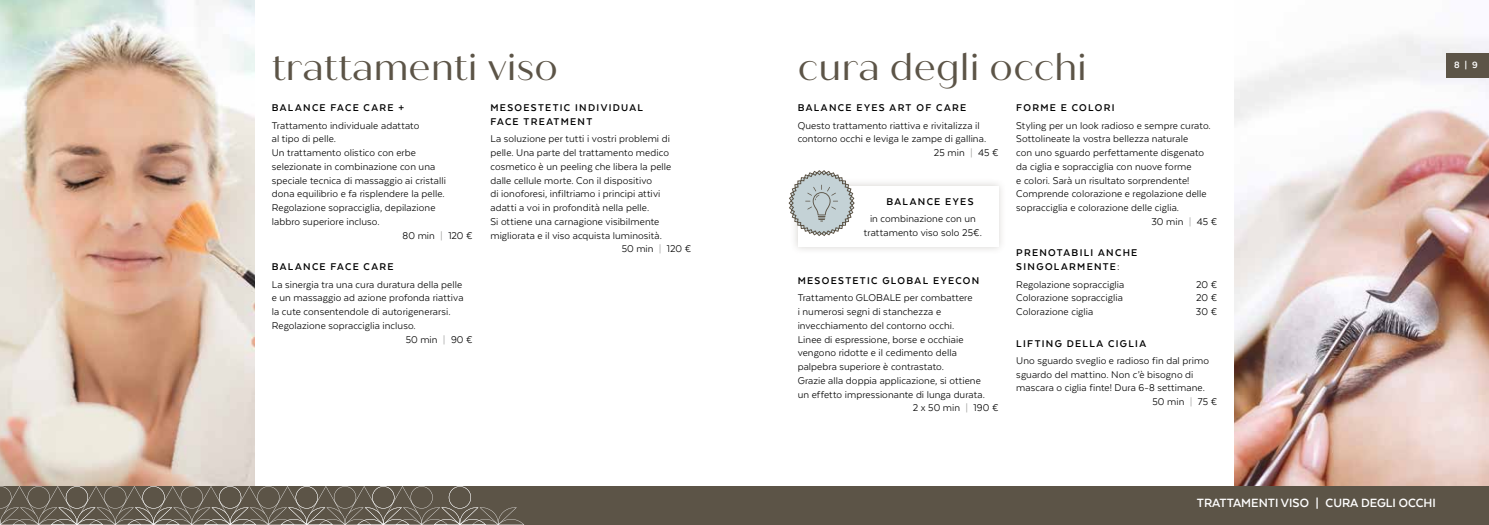
<style>
.page{position:relative;width:1489px;height:525px;background:#fff}
.page>*{position:absolute;margin:0;border:0;box-sizing:border-box;transform-origin:0 0}
.t1{font:37.5px "Quiche Sans";color:#5c5447}
.t2{font:700 13.75px "Texta";color:#fff}
.t3{font:11.25px/13.8px "Texta";letter-spacing:.005em;color:#000;text-align:center}
.t4{font:700 11.25px/13.8px "Texta";letter-spacing:.12em;color:#000}
.t5{font:700 10.5px "Texta";color:#fff}
.s1{color:#9d9d9c}
</style>
<div class="page">
<div style="left:0;top:485px;width:1488px;height:39px;background:#5c5447"></div>
<svg style="left:0;top:485px;width:524px;height:39px"></svg>
<img style="left:1234px;top:35px;width:254px;height:450px">
<div style="left:1446px;top:53px;width:42px;height:25px;background:#5c5447"></div>
<img style="left:0;top:0;width:254px;height:485px">
<div style="left:789px;top:178px;width:217px;height:77px;background:#f7f6f6"></div>
<div style="left:797px;top:186px;width:201px;height:61px;background:#fff"></div>
<svg style="left:788px;top:170px;width:66px;height:66px"></svg>
<h1 class="t1" style="left:272px;top:45px;width:287px">trattamenti viso</h1>
<h1 class="t1" style="left:797px;top:45px;width:291px">cura degli occhi</h1>
<p class="t4" style="left:272px;top:101px;width:134px">BALANCE FACE CARE +</p>
<p class="t3" style="left:272px;top:118px;width:149px">Trattamento individuale adattato</p>
<p class="t3" style="left:272px;top:132px;width:66px">al tipo di pelle.</p>
<p class="t3" style="left:272px;top:146px;width:146px">Un trattamento olistico con erbe</p>
<p class="t3" style="left:272px;top:159px;width:165px">selezionate in combinazione con una</p>
<p class="t3" style="left:272px;top:173px;width:176px">speciale tecnica di massaggio ai cristalli</p>
<p class="t3" style="left:272px;top:187px;width:174px">dona equilibrio e fa risplendere la pelle.</p>
<p class="t3" style="left:272px;top:201px;width:165px">Regolazione sopracciglia, depilazione</p>
<p class="t3" style="left:272px;top:214px;width:109px">labbro superiore incluso.</p>
<p class="t3" style="left:402px;top:228px;width:72px">80 min <span class="s1">|</span> 120 €</p>
<p class="t4" style="left:272px;top:260px;width:123px">BALANCE FACE CARE</p>
<p class="t3" style="left:272px;top:277px;width:192px">La sinergia tra una cura duratura della pelle</p>
<p class="t3" style="left:272px;top:291px;width:193px">e un massaggio ad azione profonda riattiva</p>
<p class="t3" style="left:272px;top:304px;width:180px">la cute consentendole di autorigenerarsi.</p>
<p class="t3" style="left:272px;top:318px;width:145px">Regolazione sopracciglia incluso.</p>
<p class="t3" style="left:405px;top:332px;width:68px">50 min <span class="s1">|</span> 90 €</p>
<p class="t4" style="left:490px;top:101px;width:154px">MESOESTETIC INDIVIDUAL<br>FACE TREATMENT</p>
<p class="t3" style="left:490px;top:132px;width:181px">La soluzione per tutti i vostri problemi di</p>
<p class="t3" style="left:490px;top:146px;width:180px">pelle. Una parte del trattamento medico</p>
<p class="t3" style="left:490px;top:159px;width:182px">cosmetico è un peeling che libera la pelle</p>
<p class="t3" style="left:490px;top:173px;width:163px">dalle cellule morte. Con il dispositivo</p>
<p class="t3" style="left:490px;top:187px;width:171px">di ionoforesi, infiltriamo i principi attivi</p>
<p class="t3" style="left:490px;top:201px;width:160px">adatti a voi in profondità nella pelle.</p>
<p class="t3" style="left:490px;top:214px;width:170px">Si ottiene una carnagione visibilmente</p>
<p class="t3" style="left:490px;top:228px;width:173px">migliorata e il viso acquista luminosità.</p>
<p class="t3" style="left:621px;top:242px;width:71px">50 min <span class="s1">|</span> 120 €</p>
<p class="t4" style="left:797px;top:101px;width:170px">BALANCE EYES ART OF CARE</p>
<p class="t3" style="left:797px;top:118px;width:183px">Questo trattamento riattiva e rivitalizza il</p>
<p class="t3" style="left:797px;top:132px;width:190px">contorno occhi e leviga le zampe di gallina.</p>
<p class="t3" style="left:933px;top:146px;width:66px">25 min <span class="s1">|</span> 45 €</p>
<p class="t4" style="left:886px;top:194px;width:88px">BALANCE EYES</p>
<p class="t3" style="left:863px;top:212px;width:120px">in combinazione con un trattamento viso solo 25€.</p>
<p class="t4" style="left:797px;top:273px;width:183px">MESOESTETIC GLOBAL EYECON</p>
<p class="t3" style="left:797px;top:291px;width:176px">Trattamento GLOBALE per combattere</p>
<p class="t3" style="left:797px;top:304px;width:145px">i numerosi segni di stanchezza e</p>
<p class="t3" style="left:797px;top:318px;width:158px">invecchiamento del contorno occhi.</p>
<p class="t3" style="left:797px;top:332px;width:167px">Linee di espressione, borse e occhiaie</p>
<p class="t3" style="left:797px;top:346px;width:161px">vengono ridotte e il cedimento della</p>
<p class="t3" style="left:797px;top:359px;width:148px">palpebra superiore è contrastato.</p>
<p class="t3" style="left:797px;top:373px;width:185px">Grazie alla doppia applicazione, si ottiene</p>
<p class="t3" style="left:797px;top:387px;width:189px">un effetto impressionante di lunga durata.</p>
<p class="t3" style="left:912px;top:401px;width:87px">2 x 50 min <span class="s1">|</span> 190 €</p>
<p class="t4" style="left:1016px;top:101px;width:100px">FORME E COLORI</p>
<p class="t3" style="left:1016px;top:118px;width:196px">Styling per un look radioso e sempre curato.</p>
<p class="t3" style="left:1016px;top:132px;width:173px">Sottolineate la vostra bellezza naturale</p>
<p class="t3" style="left:1016px;top:146px;width:189px">con uno sguardo perfettamente disgenato</p>
<p class="t3" style="left:1016px;top:159px;width:177px">da ciglia e sopracciglia con nuove forme</p>
<p class="t3" style="left:1016px;top:173px;width:175px">e colori. Sarà un risultato sorprendente!</p>
<p class="t3" style="left:1016px;top:187px;width:192px">Comprende colorazione e regolazione delle</p>
<p class="t3" style="left:1016px;top:201px;width:164px">sopracciglia e colorazione delle ciglia.</p>
<p class="t3" style="left:1151px;top:214px;width:67px">30 min <span class="s1">|</span> 45 €</p>
<p class="t4" style="left:1016px;top:246px;width:123px">PRENOTABILI ANCHE<br>SINGOLARMENTE:</p>
<p class="t3" style="left:1016px;top:277px;width:110px">Regolazione sopracciglia</p>
<p class="t3" style="left:1195px;top:277px;width:23px">20 €</p>
<p class="t3" style="left:1016px;top:291px;width:108px">Colorazione sopracciglia</p>
<p class="t3" style="left:1195px;top:291px;width:23px">20 €</p>
<p class="t3" style="left:1016px;top:304px;width:78px">Colorazione ciglia</p>
<p class="t3" style="left:1195px;top:304px;width:23px">30 €</p>
<p class="t4" style="left:1016px;top:336px;width:131px">LIFTING DELLA CIGLIA</p>
<p class="t3" style="left:1016px;top:353px;width:194px">Uno sguardo sveglio e radioso fin dal primo</p>
<p class="t3" style="left:1016px;top:367px;width:179px">sguardo del mattino. Non c’è bisogno di</p>
<p class="t3" style="left:1016px;top:381px;width:190px">mascara o ciglia finte! Dura 6-8 settimane.</p>
<p class="t3" style="left:1152px;top:394px;width:66px">50 min <span class="s1">|</span> 75 €</p>
<p class="t5" style="left:1453px;top:60px;width:25px">8|9</p>
<p class="t2" style="left:1196px;top:495px;width:240px">TRATTAMENTI VISO | CURA DEGLI OCCHI</p>
</div>
